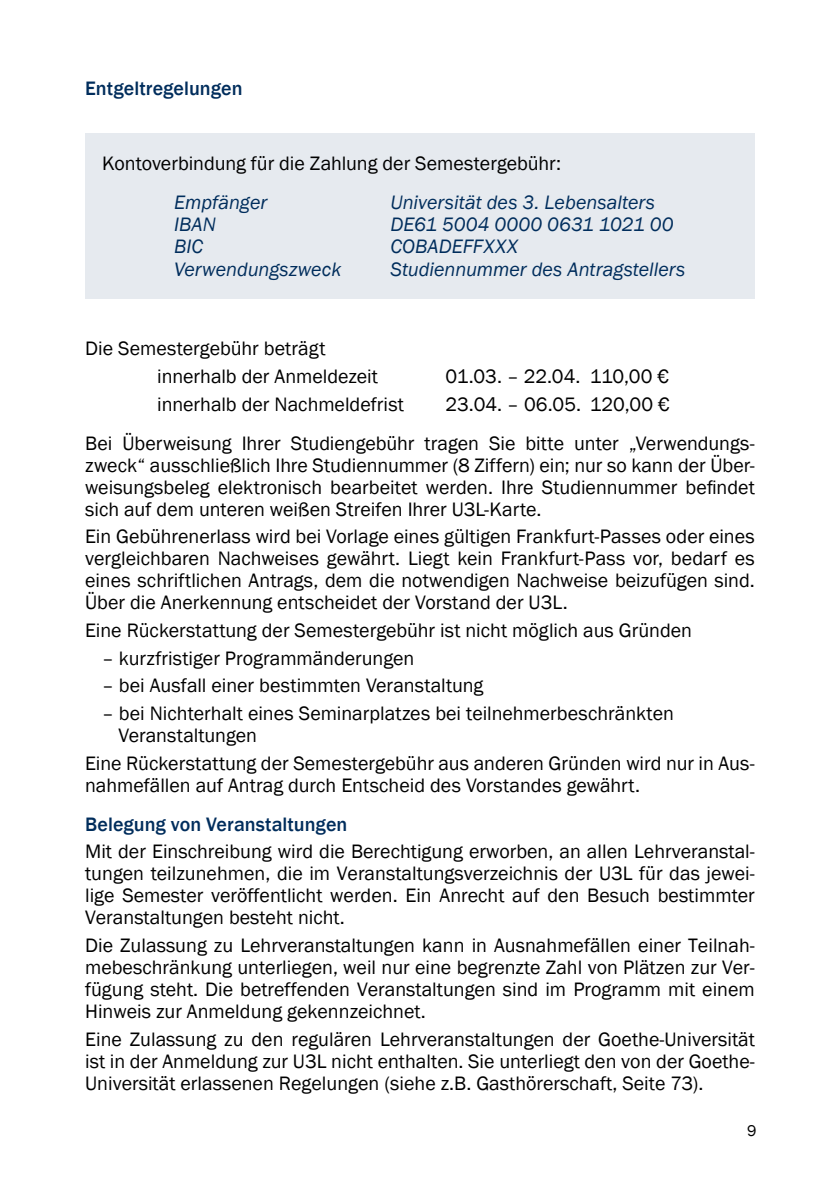
<style>
.page{position:relative;width:840px;height:1191px;background:#fff}
.page>*{position:absolute;margin:0;border:0;box-sizing:border-box;transform-origin:0 0}
.t1{font:20px/22px "Franklin Gothic";color:#000;text-align:justify}
.t2{font:italic 20px "Franklin Gothic";color:#002d5c}
.t3{font:500 20px "Franklin Gothic";color:#002d5c}
.t4{font:16px "Franklin Gothic";color:#000}
</style>
<div class="page">
<div style="left:85px;top:133px;width:669px;height:166px;background:#e6eaef"></div>
<p class="t3" style="left:85px;top:76px;width:159px">Entgeltregelungen</p>
<p class="t1" style="left:102px;top:153px;width:460px">Kontoverbindung für die Zahlung der Semestergebühr:</p>
<p class="t2" style="left:174px;top:190px;width:94px">Empfänger</p>
<p class="t2" style="left:390px;top:190px;width:266px">Universität des 3. Lebensalters</p>
<p class="t2" style="left:174px;top:212px;width:43px">IBAN</p>
<p class="t2" style="left:390px;top:212px;width:284px">DE61 5004 0000 0631 1021 00</p>
<p class="t2" style="left:174px;top:234px;width:30px">BIC</p>
<p class="t2" style="left:390px;top:234px;width:129px">COBADEFFXXX</p>
<p class="t2" style="left:174px;top:256px;width:168px">Verwendungszweck</p>
<p class="t2" style="left:390px;top:256px;width:296px">Studiennummer des Antragstellers</p>
<p class="t1" style="left:157px;top:335px;width:222px;line-height:27.6px;text-indent:-72px">Die Semestergebühr beträgt innerhalb der Anmeldezeit</p>
<p class="t1" style="left:445px;top:366px;width:225px">01.03. – 22.04. 110,00 €</p>
<p class="t1" style="left:85px;top:385px;width:670px;line-height:39px;text-indent:360px">23.04. – 06.05. 120,00 €<br>Bei Überweisung Ihrer Studiengebühr tragen Sie bitte unter „Verwendungs-</p>
<p class="t1" style="left:85px;top:454px;width:671px">zweck“ ausschließlich Ihre Studiennummer (8 Ziffern) ein; nur so kann der Über&shy;weisungsbeleg elektronisch bearbeitet werden. Ihre Studiennummer befindet sich auf dem unteren weißen Streifen Ihrer U3L-Karte.</p>
<p class="t1" style="left:85px;top:526px;width:671px">Ein Gebührenerlass wird bei Vorlage eines gültigen Frankfurt-Passes oder eines vergleichbaren Nachweises gewährt. Liegt kein Frankfurt-Pass vor, bedarf es eines schriftlichen Antrags, dem die notwendigen Nachweise beizufügen sind.<br>Über die Anerkennung entscheidet der Vorstand der U3L.</p>
<p class="t1" style="left:85px;top:620px;width:608px">Eine Rückerstattung der Semestergebühr ist nicht möglich aus Gründen</p>
<p class="t1" style="left:102px;top:647px;width:313px">– kurzfristiger Programmänderungen</p>
<p class="t1" style="left:102px;top:675px;width:382px">– bei Ausfall einer bestimmten Veranstaltung</p>
<p class="t1" style="left:118px;top:703px;width:556px;text-indent:-16px">– bei Nichterhalt eines Seminarplatzes bei teilnehmerbeschränkten<br>Veranstaltungen</p>
<p class="t1" style="left:85px;top:752px;width:670px">Eine Rückerstattung der Semestergebühr aus anderen Gründen wird nur in Aus&shy;nahmefällen auf Antrag durch Entscheid des Vorstandes gewährt.</p>
<p class="t3" style="left:85px;top:811px;width:264px">Belegung von Veranstaltungen</p>
<p class="t1" style="left:85px;top:841px;width:671px">Mit der Einschreibung wird die Berechtigung erworben, an allen Lehrveranstal&shy;tungen teilzunehmen, die im Veranstaltungsverzeichnis der U3L für das jewei&shy;lige Semester veröffentlicht werden. Ein Anrecht auf den Besuch bestimmter Veranstaltungen besteht nicht.</p>
<p class="t1" style="left:85px;top:935px;width:670px">Die Zulassung zu Lehrveranstaltungen kann in Ausnahmefällen einer Teilnah&shy;mebeschränkung unterliegen, weil nur eine begrenzte Zahl von Plätzen zur Ver&shy;fügung steht. Die betreffenden Veranstaltungen sind im Programm mit einem Hinweis zur Anmeldung gekennzeichnet.</p>
<p class="t1" style="left:85px;top:1028px;width:671px">Eine Zulassung zu den regulären Lehrveranstaltungen der Goethe-Universität ist in der Anmeldung zur U3L nicht enthalten. Sie unterliegt den von der Goethe-Universität erlassenen Regelungen (siehe z.B. Gasthörerschaft, Seite 73).</p>
<p class="t1" style="left:157px;top:393px;width:248px">innerhalb der Nachmeldefrist</p>
<p class="t4" style="left:746px;top:1121px;width:11px">9</p>
</div>
